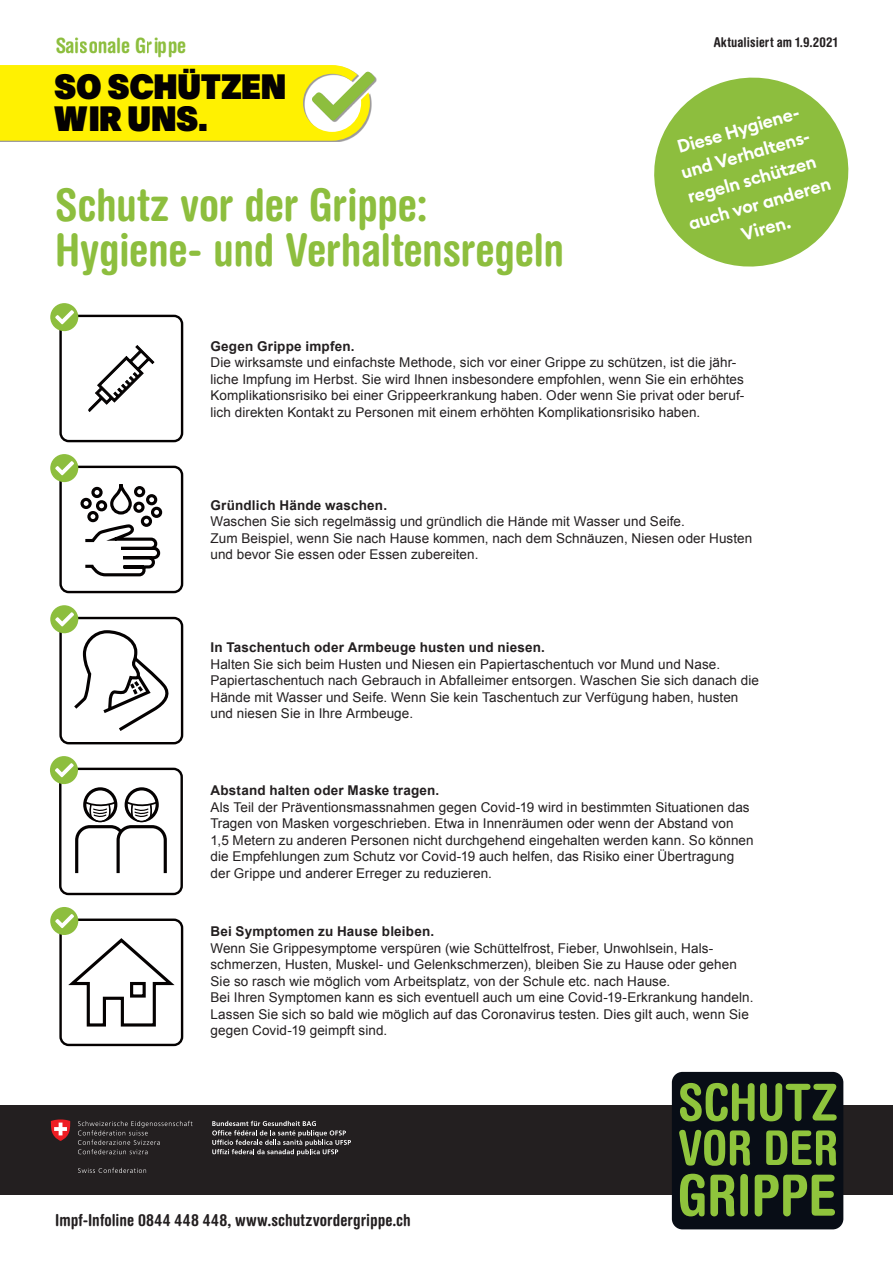
<style>
.page{position:relative;width:893px;height:1263px;background:#fff}
.page>*{position:absolute;margin:0;border:0;box-sizing:border-box;transform-origin:0 0}
.t1{font:700 condensed 45px/45px "Helvetica Rounded";letter-spacing:-.01em;color:#8dbe3e}
.t2{font:34.5px/32.1px "Plain Super";color:#040101;scale:.9 1}
.t3{font:700 condensed 21px "Helvetica Rounded";letter-spacing:-.005em;color:#8dbe3e}
.t4{font:600 18px/25.5px "Euclid Circular B";color:#fff;text-align:center}
.t5{font:700 condensed 16.5px "Helvetica Rounded";letter-spacing:.005em;color:#231f20}
.t6{font:13.5px/16.5px "Arial";letter-spacing:.005em;color:#231f20}
.t7{font:700 13.5px "Arial";letter-spacing:.015em;color:#231f20}
.t8{font:700 condensed 13.5px "Helvetica Rounded";letter-spacing:.01em;color:#231f20}
</style>
<div class="page">
<div style="left:0;top:1106px;width:893px;height:89px;background:#231f20"></div>
<svg style="left:78px;top:1168px;width:68px;height:5px"></svg>
<svg style="left:78px;top:1121px;width:115px;height:33px"></svg>
<svg style="left:212px;top:1121px;width:139px;height:34px"></svg>
<svg style="left:51px;top:1119px;width:20px;height:22px"></svg>
<svg style="left:654px;top:77px;width:195px;height:190px;fill:#8dbe3e"></svg>
<div style="left:59px;top:768px;width:124px;height:127px;border:2px solid #040101;border-radius:8px"></div>
<div style="left:83px;top:787px;width:34px;height:35px;border:3px solid #040101;border-radius:50%"></div>
<div style="left:125px;top:787px;width:34px;height:35px;border:3px solid #040101;border-radius:50%"></div>
<svg style="left:75px;top:800px;width:92px;height:74px"></svg>
<div style="left:50px;top:756px;width:28px;height:28px;background:#8dbe3e;border-radius:50%"></div>
<svg style="left:55px;top:763px;width:19px;height:14px"></svg>
<div style="left:59px;top:315px;width:124px;height:127px;border:2px solid #040101;border-radius:8px"></div>
<svg style="left:88px;top:345px;width:67px;height:67px"></svg>
<div style="left:50px;top:303px;width:28px;height:28px;background:#8dbe3e;border-radius:50%"></div>
<svg style="left:55px;top:310px;width:19px;height:14px"></svg>
<div style="left:59px;top:466px;width:124px;height:127px;border:2px solid #040101;border-radius:8px"></div>
<div style="left:91px;top:487px;width:12px;height:11px;border:3px solid #040101;border-radius:50%"></div>
<div style="left:134px;top:486px;width:11px;height:11px;border:3px solid #040101;border-radius:50%"></div>
<div style="left:133px;top:502px;width:12px;height:11px;border:3px solid #040101;border-radius:50%"></div>
<div style="left:146px;top:494px;width:11px;height:11px;border:3px solid #040101;border-radius:50%"></div>
<div style="left:151px;top:507px;width:11px;height:11px;border:3px solid #040101;border-radius:50%"></div>
<div style="left:141px;top:516px;width:11px;height:11px;border:3px solid #040101;border-radius:50%"></div>
<div style="left:110px;top:483px;width:22px;height:31px;border:3px solid #040101;border-radius:9px"></div>
<div style="left:96px;top:500px;width:11px;height:11px;border:3px solid #040101;border-radius:50%"></div>
<div style="left:80px;top:498px;width:12px;height:11px;border:3px solid #040101;border-radius:50%"></div>
<div style="left:87px;top:511px;width:12px;height:11px;border:3px solid #040101;border-radius:50%"></div>
<svg style="left:85px;top:523px;width:76px;height:54px"></svg>
<div style="left:50px;top:454px;width:28px;height:28px;background:#8dbe3e;border-radius:50%"></div>
<svg style="left:55px;top:461px;width:19px;height:14px"></svg>
<div style="left:59px;top:918px;width:124px;height:128px;border:2px solid #040101;border-radius:8px"></div>
<svg style="left:68px;top:938px;width:107px;height:89px"></svg>
<div style="left:130px;top:982px;width:16px;height:15px;border:3px solid #040101"></div>
<div style="left:50px;top:907px;width:28px;height:28px;background:#8dbe3e;border-radius:50%"></div>
<svg style="left:55px;top:914px;width:19px;height:14px"></svg>
<div style="left:59px;top:617px;width:124px;height:127px;border:2px solid #040101;border-radius:8px"></div>
<div style="left:50px;top:605px;width:28px;height:28px;background:#8dbe3e;border-radius:50%"></div>
<svg style="left:55px;top:612px;width:116px;height:121px"></svg>
<div style="left:672px;top:1072px;width:171px;height:157px;background:#080d16;border-radius:11px"></div>
<svg style="left:680px;top:1083px;width:157px;height:38px"></svg>
<svg style="left:679px;top:1129px;width:71px;height:37px"></svg>
<svg style="left:766px;top:1130px;width:70px;height:35px"></svg>
<svg style="left:680px;top:1174px;width:54px;height:42px"></svg>
<div style="left:740px;top:1174px;width:8px;height:42px;background:#8fc43c;border-radius:4px"></div>
<svg style="left:755px;top:1175px;width:80px;height:41px"></svg>
<svg style="left:0;top:65px;width:375px;height:76px;background:#f9ef1c"></svg>
<h3 class="t3" style="left:55px;top:37px;width:132px">Saisonale Grippe</h3>
<h2 class="t2" style="left:55px;top:71px;width:259px">SO SCHÜTZEN<br>WIR UNS.</h2>
<h1 class="t1" style="left:55px;top:186px;width:511px">Schutz vor der Grippe:<br>Hygiene- und Verhaltensregeln</h1>
<p class="t8" style="left:714px;top:37px;width:125px">Aktualisiert am 1.9.2021</p>
<h3 class="t4" style="left:665px;top:139px;width:148px;rotate:-16deg">Diese Hygiene&shy;und Verhaltens&shy;regeln schützen auch vor anderen<br>Viren.</h3>
<p class="t7" style="left:210px;top:341px;width:146px">Gegen Grippe impfen.</p>
<p class="t6" style="left:210px;top:355px;width:535px">Die wirksamste und einfachste Methode, sich vor einer Grippe zu schützen, ist die jähr&shy;liche Impfung im Herbst. Sie wird Ihnen insbesondere empfohlen, wenn Sie ein erhöhtes Komplikationsrisiko bei einer Grippeerkrankung haben. Oder wenn Sie privat oder beruf&shy;lich direkten Kontakt zu Personen mit einem erhöhten Komplikationsrisiko haben.</p>
<p class="t7" style="left:210px;top:500px;width:178px">Gründlich Hände waschen.</p>
<p class="t6" style="left:210px;top:515px;width:543px">Waschen Sie sich regelmässig und gründlich die Hände mit Wasser und Seife.<br>Zum Beispiel, wenn Sie nach Hause kommen, nach dem Schnäuzen, Niesen oder Husten und bevor Sie essen oder Essen zubereiten.</p>
<p class="t7" style="left:210px;top:643px;width:336px">In Taschentuch oder Armbeuge husten und niesen.</p>
<p class="t6" style="left:210px;top:657px;width:550px">Halten Sie sich beim Husten und Niesen ein Papiertaschentuch vor Mund und Nase.<br>Papiertaschentuch nach Gebrauch in Abfalleimer entsorgen. Waschen Sie sich danach die Hände mit Wasser und Seife. Wenn Sie kein Taschentuch zur Verfügung haben, husten und niesen Sie in Ihre Armbeuge.</p>
<p class="t7" style="left:210px;top:785px;width:230px">Abstand halten oder Maske tragen.</p>
<p class="t6" style="left:210px;top:800px;width:545px">Als Teil der Präventionsmassnahmen gegen Covid-19 wird in bestimmten Situationen das Tragen von Masken vorgeschrieben. Etwa in Innenräumen oder wenn der Abstand von 1,5 Metern zu anderen Personen nicht durchgehend eingehalten werden kann. So können die Empfehlungen zum Schutz vor Covid-19 auch helfen, das Risiko einer Übertragung der Grippe und anderer Erreger zu reduzieren.</p>
<p class="t7" style="left:210px;top:926px;width:225px">Bei Symptomen zu Hause bleiben.</p>
<p class="t6" style="left:210px;top:941px;width:544px">Wenn Sie Grippesymptome verspüren (wie Schüttelfrost, Fieber, Unwohlsein, Hals&shy;schmerzen, Husten, Muskel- und Gelenkschmerzen), bleiben Sie zu Hause oder gehen Sie so rasch wie möglich vom Arbeitsplatz, von der Schule etc. nach Hause.<br>Bei Ihren Symp tomen kann es sich eventuell auch um eine Covid-19-Erkrankung handeln.<br>Lassen Sie sich so bald wie möglich auf das Coronavirus testen. Dies gilt auch, wenn Sie gegen Covid-19 geimpft sind.</p>
<p class="t5" style="left:55px;top:1214px;width:357px">Impf-Infoline 0844 448 448, www.schutzvordergrippe.ch</p>
</div>
